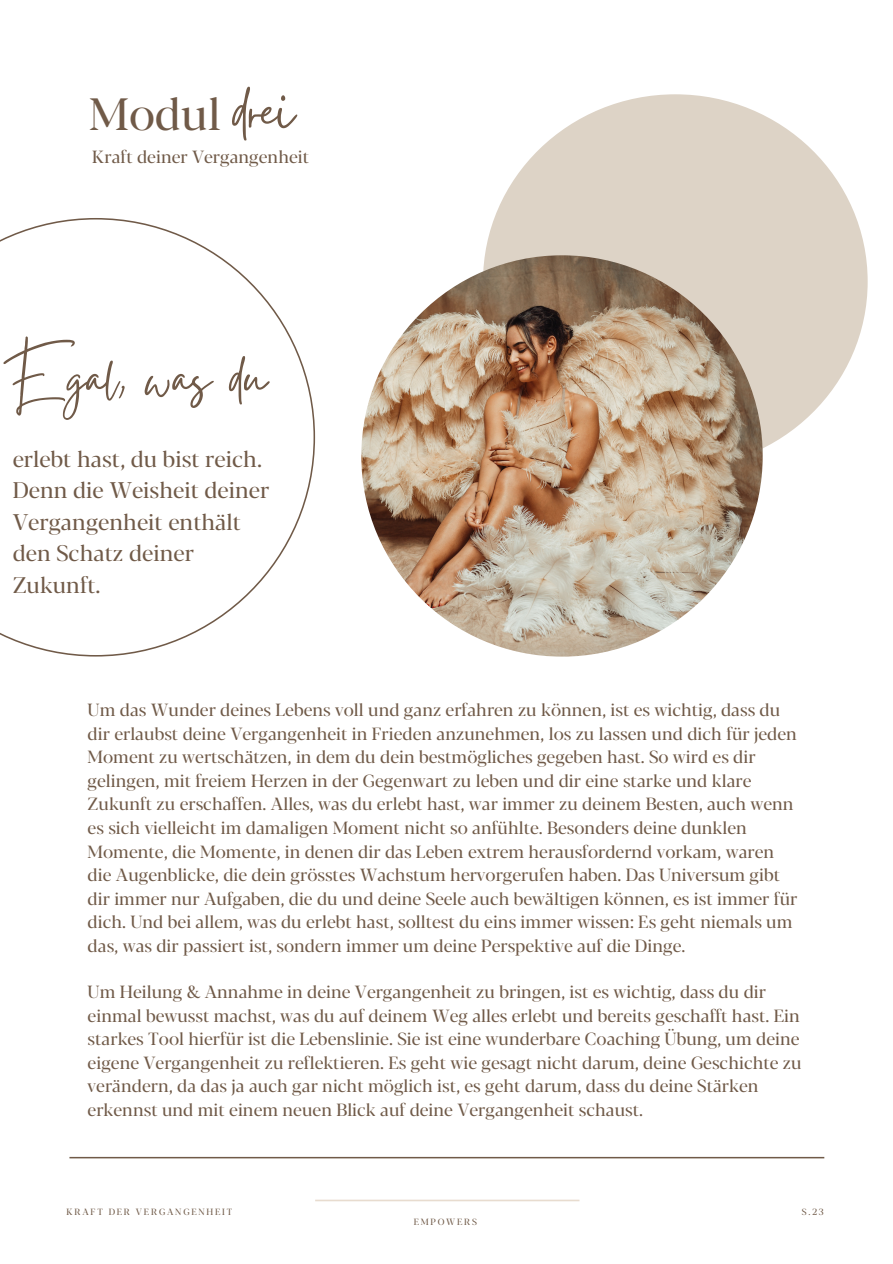
<style>
.page{position:relative;width:893px;height:1264px;background:#fff}
.page>*{position:absolute;margin:0;border:0;box-sizing:border-box;transform-origin:0 0}
.t1{font:67.5px "Gistesy";color:#705a48}
.t2{font:45px "Blacker Display";color:#705a48}
.t3{font:22.5px/31.5px "Blacker Display";color:#705a48}
.t4{font:17.55px/23.5px "Blacker Display";color:#705a48}
.t5{font:9px "Blacker Display";letter-spacing:.195em;color:#705a48}
.s1{font-family:"Gistesy";font-size:75px}
</style>
<div class="page">
<div style="left:483px;top:94px;width:384px;height:375px;background:#ddd3c6;border-radius:50%"></div>
<img style="left:361px;top:255px;width:401px;height:401px;border-radius:50%">
<svg style="left:69px;top:1156px;width:755px;height:2px;background:#b0a49a"></svg>
<svg style="left:315px;top:1199px;width:264px;height:2px"></svg>
<svg style="left:0;top:218px;width:315px;height:438px"></svg>
<h2 class="t2" style="left:89px;top:92px;width:206px">Modul <span class="s1">drei</span></h2>
<p class="t4" style="left:92px;top:146px;width:218px">Kraft deiner Vergangenheit</p>
<h1 class="t1" style="left:6px;top:330px;width:262px">Egal, was du</h1>
<p class="t3" style="left:13px;top:445px;width:258px">erlebt hast, du bist reich.<br>Denn die Weisheit deiner<br>Vergangenheit enthält den Schatz deiner<br>Zukunft.</p>
<p class="t4" style="left:88px;top:699px;width:711px">Um das Wunder deines Lebens voll und ganz erfahren zu können, ist es wichtig, dass du dir erlaubst deine Vergangenheit in Frieden anzunehmen, los zu lassen und dich für jeden Moment zu wertschätzen, in dem du dein bestmögliches gegeben hast. So wird es dir gelingen, mit freiem Herzen in der Gegenwart zu leben und dir eine starke und klare Zukunft zu erschaffen. Alles, was du erlebt hast, war immer zu deinem Besten, auch wenn es sich vielleicht im damaligen Moment nicht so anfühlte. Besonders deine dunklen Momente, die Momente, in denen dir das Leben extrem herausfordernd vorkam, waren die Augenblicke, die dein grösstes Wachstum hervorgerufen haben. Das Universum gibt dir immer nur Aufgaben, die du und deine Seele auch bewältigen können, es ist immer für dich. Und bei allem, was du erlebt hast, solltest du eins immer wissen: Es geht niemals um das, was dir passiert ist, sondern immer um deine Perspektive auf die Dinge.</p>
<p class="t4" style="left:88px;top:981px;width:715px">Um Heilung &amp; Annahme in deine Vergangenheit zu bringen, ist es wichtig, dass du dir einmal bewusst machst, was du auf deinem Weg alles erlebt und bereits geschafft hast. Ein starkes Tool hierfür ist die Lebenslinie. Sie ist eine wunderbare Coaching Übung, um deine eigene Vergangenheit zu reflektieren. Es geht wie gesagt nicht darum, deine Geschichte zu verändern, da das ja auch gar nicht möglich ist, es geht darum, dass du deine Stärken erkennst und mit einem neuen Blick auf deine Vergangenheit schaust.</p>
<p class="t5" style="left:66px;top:1207px;width:167px">KRAFT DER VERGANGENHEIT</p>
<p class="t5" style="left:801px;top:1207px;width:23px">S.23</p>
<p class="t5" style="left:413px;top:1217px;width:65px">EMPOWERS</p>
</div>
